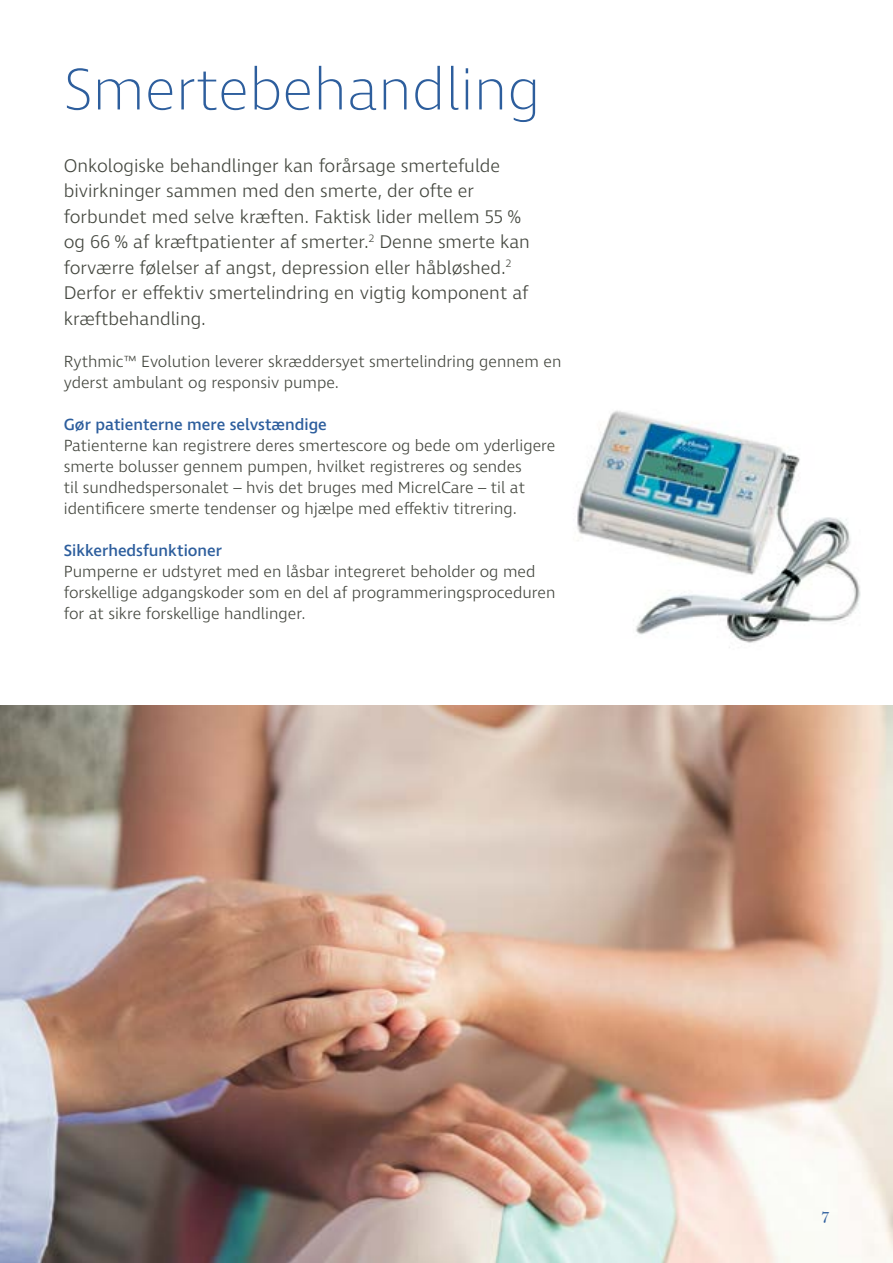
<style>
.page{position:relative;width:893px;height:1263px;background:#fff}
.page>*{position:absolute;margin:0;border:0;box-sizing:border-box;transform-origin:0 0}
.t1{font:200 60px "Ingra";color:#2d5e9d}
.t2{font:300 18.75px/25.5px "Ingra";color:#44473f}
.t3{font:300 16.5px/21px "Ingra";color:#44473f}
.t4{font:500 16.5px "Ingra";color:#2d5e9d}
.t5{font:15px "Miller Display";color:#2d5e9d}
</style>
<div class="page">
<img style="left:0;top:706px;width:893px;height:557px">
<img style="left:577px;top:410px;width:284px;height:238px">
<h1 class="t1" style="left:64px;top:52px;width:478px">Smertebehandling</h1>
<p class="t2" style="left:64px;top:153px;width:468px">Onkologiske behandlinger kan forårsage smertefulde bivirkninger sammen med den smerte, der ofte er forbundet med selve kræften. Faktisk lider mellem 55 % og 66 % af kræftpatienter af smerter.<sup>2</sup> Denne smerte kan forværre følelser af angst, depression eller håbløshed.<sup>2<br></sup>Derfor er effektiv smertelindring en vigtig komponent af kræftbehandling.</p>
<p class="t3" style="left:64px;top:351px;width:499px">Rythmic™ Evolution leverer skræddersyet smertelindring gennem en yderst ambulant og responsiv pumpe.</p>
<p class="t4" style="left:64px;top:414px;width:265px">Gør patienterne mere selvstændige</p>
<p class="t3" style="left:64px;top:435px;width:493px">Patienterne kan registrere deres smertescore og bede om yderligere smerte bolusser gennem pumpen, hvilket registreres og sendes<br>til sundhedspersonalet – hvis det bruges med MicrelCare – til at identificere smerte tendenser og hjælpe med effektiv titrering.</p>
<p class="t4" style="left:64px;top:540px;width:160px">Sikkerhedsfunktioner</p>
<p class="t3" style="left:64px;top:561px;width:493px">Pumperne er udstyret med en låsbar integreret beholder og med forskellige adgangskoder som en del af programmeringsproceduren for at sikre forskellige handlinger.</p>
<p class="t5" style="left:822px;top:1207px;width:9px">7</p>
</div>
